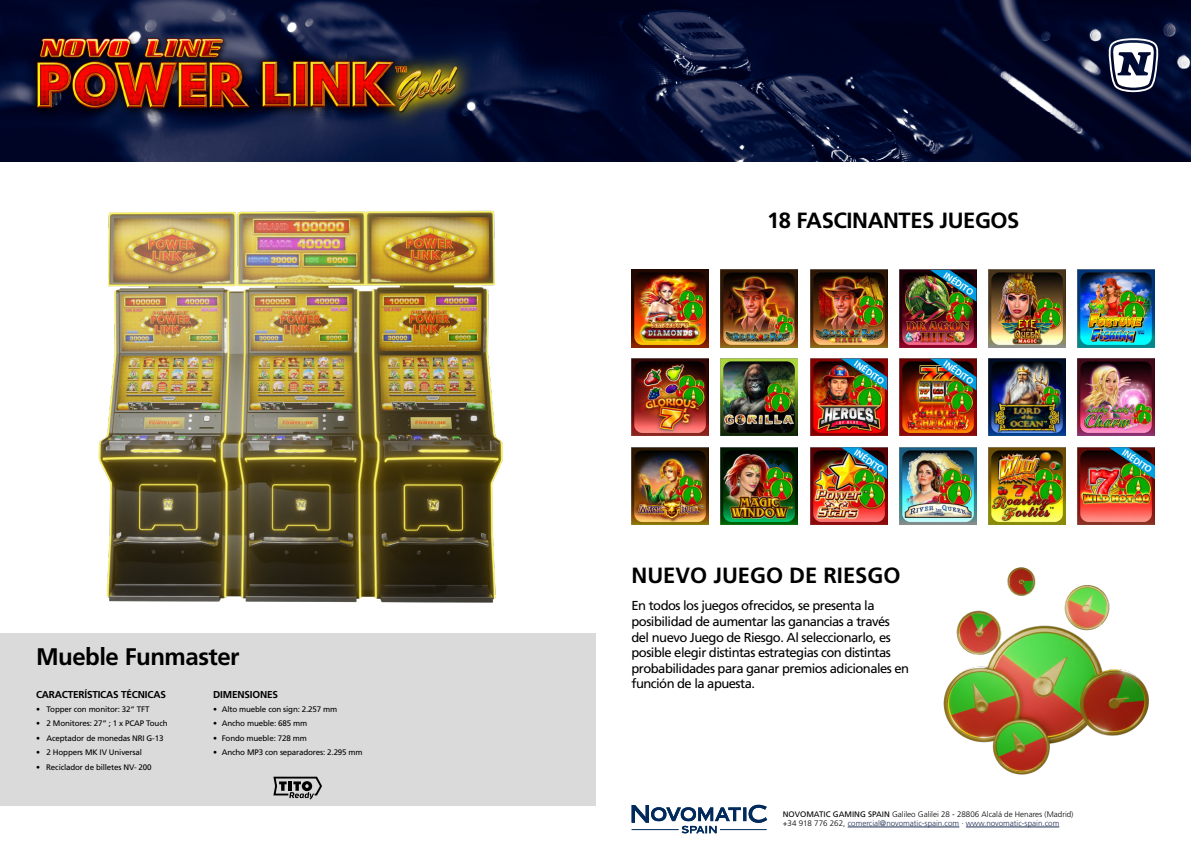
<style>
.page{position:relative;width:1191px;height:842px;background:#fff}
.page>*{position:absolute;margin:0;border:0;box-sizing:border-box;transform-origin:0 0}
.t1{font:700 24px "Frutiger LT Std";letter-spacing:-.02em;color:#000}
.t2{font:700 22px "Frutiger LT Std";letter-spacing:-.02em;color:#000}
.t3{font:700 22px "Frutiger LT Std";color:#000}
.t4{font:13px/15.6px "Frutiger LT Std";letter-spacing:-.04em;color:#000}
.t5{font:700 10px "Frutiger LT Std";letter-spacing:-.02em;color:#000}
.t6{font:700 9px "Frutiger LT Std";color:#fff}
.t7{font:8px "Frutiger LT Std";letter-spacing:-.02em;color:#000}
.t8{font:300 8px/9.6px "Frutiger LT Std";color:#000}
.s1{font-weight:400}
.s2{color:#202f55}
</style>
<div class="page">
<img style="left:0;top:0;width:1191px;height:161px">
<svg style="left:1108px;top:38px;width:51px;height:54px"></svg>
<div style="left:0;top:633px;width:595px;height:173px;background:#dadada"></div>
<svg style="left:631px;top:805px;width:136px;height:28px"></svg>
<hr style="left:847px;top:827px;width:112px;height:1px;background:#202f55">
<hr style="left:966px;top:827px;width:93px;height:1px;background:#202f55">
<img style="left:98px;top:210px;width:405px;height:393px">
<svg style="left:273px;top:777px;width:49px;height:22px"></svg>
<img style="left:12px;top:0;width:471px;height:162px">
<img style="left:631px;top:270px;width:77px;height:77px">
<img style="left:899px;top:359px;width:77px;height:77px">
<img style="left:721px;top:270px;width:77px;height:77px">
<img style="left:988px;top:359px;width:77px;height:77px">
<img style="left:810px;top:270px;width:77px;height:77px">
<img style="left:1077px;top:359px;width:78px;height:77px">
<img style="left:899px;top:270px;width:77px;height:77px">
<img style="left:631px;top:447px;width:77px;height:77px">
<img style="left:988px;top:270px;width:77px;height:77px">
<img style="left:721px;top:447px;width:77px;height:77px">
<img style="left:1077px;top:270px;width:78px;height:77px">
<img style="left:810px;top:447px;width:77px;height:77px">
<img style="left:631px;top:359px;width:77px;height:77px">
<img style="left:899px;top:447px;width:77px;height:77px">
<img style="left:721px;top:359px;width:77px;height:77px">
<img style="left:988px;top:447px;width:77px;height:77px">
<img style="left:810px;top:359px;width:77px;height:77px">
<img style="left:1077px;top:447px;width:78px;height:77px">
<svg style="left:930px;top:270px;width:46px;height:32px"></svg>
<svg style="left:840px;top:359px;width:47px;height:31px"></svg>
<svg style="left:930px;top:359px;width:46px;height:31px"></svg>
<svg style="left:840px;top:447px;width:47px;height:32px;background:#547b59"></svg>
<svg style="left:1108px;top:447px;width:47px;height:32px;background:#3c5b56"></svg>
<img style="left:943px;top:567px;width:206px;height:208px">
<h1 class="t1" style="left:36px;top:643px;width:205px">Mueble Funmaster</h1>
<p class="t5" style="left:36px;top:688px;width:131px">CARACTERÍSTICAS TÉCNICAS</p>
<p class="t7" style="left:36px;top:704px;width:115px">• Topper con monitor: 32” TFT</p>
<p class="t7" style="left:36px;top:719px;width:133px">• 2 Monitores: 27” ; 1 x PCAP Touch</p>
<p class="t7" style="left:36px;top:733px;width:129px">• Aceptador de monedas NRI G-13</p>
<p class="t7" style="left:36px;top:748px;width:107px">• 2 Hoppers MK IV Universal</p>
<p class="t7" style="left:36px;top:762px;width:117px">• Reciclador de billetes NV- 200</p>
<p class="t5" style="left:213px;top:688px;width:66px">DIMENSIONES</p>
<p class="t7" style="left:213px;top:704px;width:125px">• Alto mueble con sign: 2.257 mm</p>
<p class="t7" style="left:213px;top:719px;width:95px">• Ancho mueble: 685 mm</p>
<p class="t7" style="left:213px;top:733px;width:95px">• Fondo mueble: 728 mm</p>
<p class="t7" style="left:213px;top:748px;width:151px">• Ancho MP3 con separadores: 2.295 mm</p>
<h2 class="t2" style="left:767px;top:207px;width:254px">18 FASCINANTES JUEGOS</h2>
<p class="t6" style="left:948px;top:270px;width:35px;rotate:35deg">INÉDITO</p>
<p class="t6" style="left:858px;top:358px;width:35px;rotate:35deg">INÉDITO</p>
<p class="t6" style="left:947px;top:358px;width:35px;rotate:35deg">INÉDITO</p>
<p class="t6" style="left:858px;top:447px;width:35px;rotate:35deg">INÉDITO</p>
<p class="t6" style="left:1126px;top:447px;width:35px;rotate:35deg">INÉDITO</p>
<h2 class="t3" style="left:631px;top:562px;width:270px">NUEVO JUEGO DE RIESGO</h2>
<p class="t4" style="left:631px;top:598px;width:279px">En todos los juegos ofrecidos, se presenta la posibilidad de aumentar las ganancias a través del nuevo Juego de Riesgo. Al seleccionarlo, es posible elegir distintas estrategias con distintas probabilidades para ganar premios adicionales en función de la apuesta.</p>
<p class="t8" style="left:783px;top:809px;width:292px"><span class="s1">NOVOMATIC GAMING SPAIN</span> Galileo Galilei 28 - 28806 Alcalá de Henares (Madrid) +34 918 776 262, <span class="s2">comercial@novomatic-spain.com</span> · <span class="s2">www.novomatic-spain.com</span></p>
</div>
